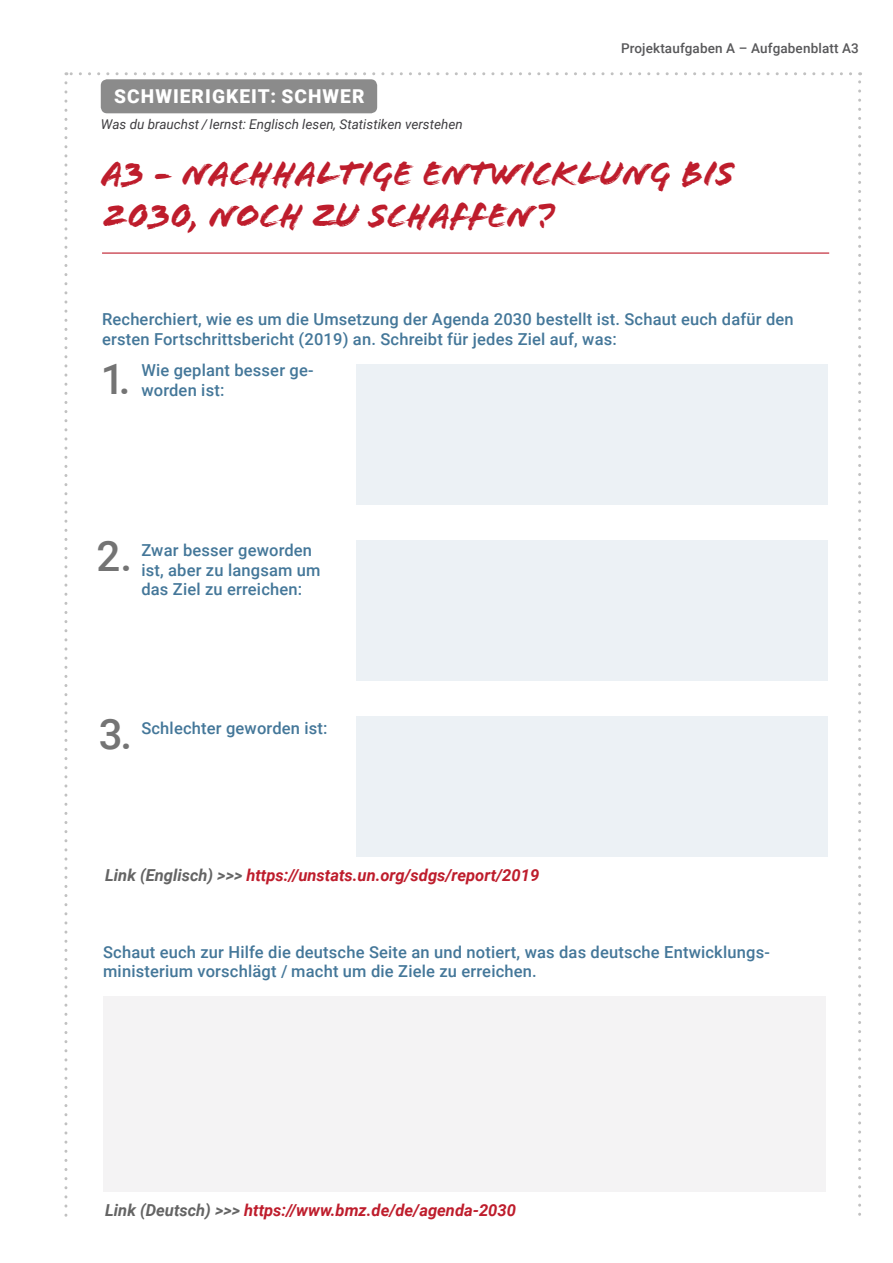
<style>
.page{position:relative;width:893px;height:1263px;background:#fff}
.page>*{position:absolute;margin:0;border:0;box-sizing:border-box;transform-origin:0 0}
.t1{font:500 42px "Roboto";color:#747474}
.t2{font:36px/42px "Flood";color:#be1d2c}
.t3{font:900 19.2px "Roboto";letter-spacing:.055em;color:#fff}
.t4{font:500 16.5px/19.5px "Roboto";letter-spacing:.01em;color:#479}
.t5{font:italic 700 16.5px "Roboto";color:#be1d2c}
.t6{font:italic 13.5px "Roboto";color:#3e3d40}
.t7{font:500 13.5px "Roboto";letter-spacing:.01em;color:#58585a}
.s1{color:#646464}
</style>
<div class="page">
<svg style="left:64px;top:83px;width:3px;height:1134px"></svg>
<svg style="left:858px;top:72px;width:3px;height:1144px"></svg>
<svg style="left:66px;top:72px;width:785px;height:3px"></svg>
<hr style="left:102px;top:252px;width:727px;height:2px;background:#be1d2c">
<div style="left:101px;top:79px;width:276px;height:34px;background:#8b8b8b;border-radius:6px"></div>
<div style="left:357px;top:364px;width:471px;height:140px;background:#ecf1f5"></div>
<div style="left:357px;top:540px;width:471px;height:140px;background:#ecf1f5"></div>
<div style="left:357px;top:717px;width:471px;height:140px;background:#ecf1f5"></div>
<div style="left:103px;top:996px;width:723px;height:196px;background:#f4f3f4"></div>
<p class="t3" style="left:114px;top:83px;width:252px">SCHWIERIGKEIT: SCHWER</p>
<p class="t6" style="left:101px;top:115px;width:363px">Was du brauchst / lernst: Englisch lesen, Statistiken verstehen</p>
<p class="t7" style="left:621px;top:38px;width:239px">Projektaufgaben A – Aufgabenblatt A3</p>
<h2 class="t2" style="left:102px;top:153px;width:634px">A3 - NACHHALTIGE ENTWICKLUNG BIS<br>2030, NOCH ZU SCHAFFEN?</h2>
<p class="t4" style="left:102px;top:309px;width:693px">Recherchiert, wie es um die Umsetzung der Agenda 2030 bestellt ist. Schaut euch dafür den ersten Fortschrittsbericht (2019) an. Schreibt für jedes Ziel auf, was:</p>
<p class="t4" style="left:141px;top:360px;width:174px">Wie geplant besser ge&shy;worden ist:</p>
<h1 class="t1" style="left:101px;top:350px;width:31px">1.</h1>
<h1 class="t1" style="left:97px;top:527px;width:37px">2.</h1>
<p class="t4" style="left:141px;top:540px;width:181px">Zwar besser geworden ist, aber zu langsam um das Ziel zu erreichen:</p>
<h1 class="t1" style="left:99px;top:704px;width:35px">3.</h1>
<p class="t4" style="left:141px;top:717px;width:188px">Schlechter geworden ist:</p>
<p class="t5" style="left:105px;top:863px;width:436px"><span class="s1">Link (Englisch) &gt;&gt;&gt;</span> https://unstats.un.org/sdgs/report/2019</p>
<p class="t4" style="left:103px;top:941px;width:668px">Schaut euch zur Hilfe die deutsche Seite an und notiert, was das deutsche Entwicklungs&shy;ministerium vorschlägt / macht um die Ziele zu erreichen.</p>
<p class="t5" style="left:105px;top:1198px;width:412px"><span class="s1">Link (Deutsch) &gt;&gt;&gt;</span> https://www.bmz.de/de/agenda-2030</p>
</div>
